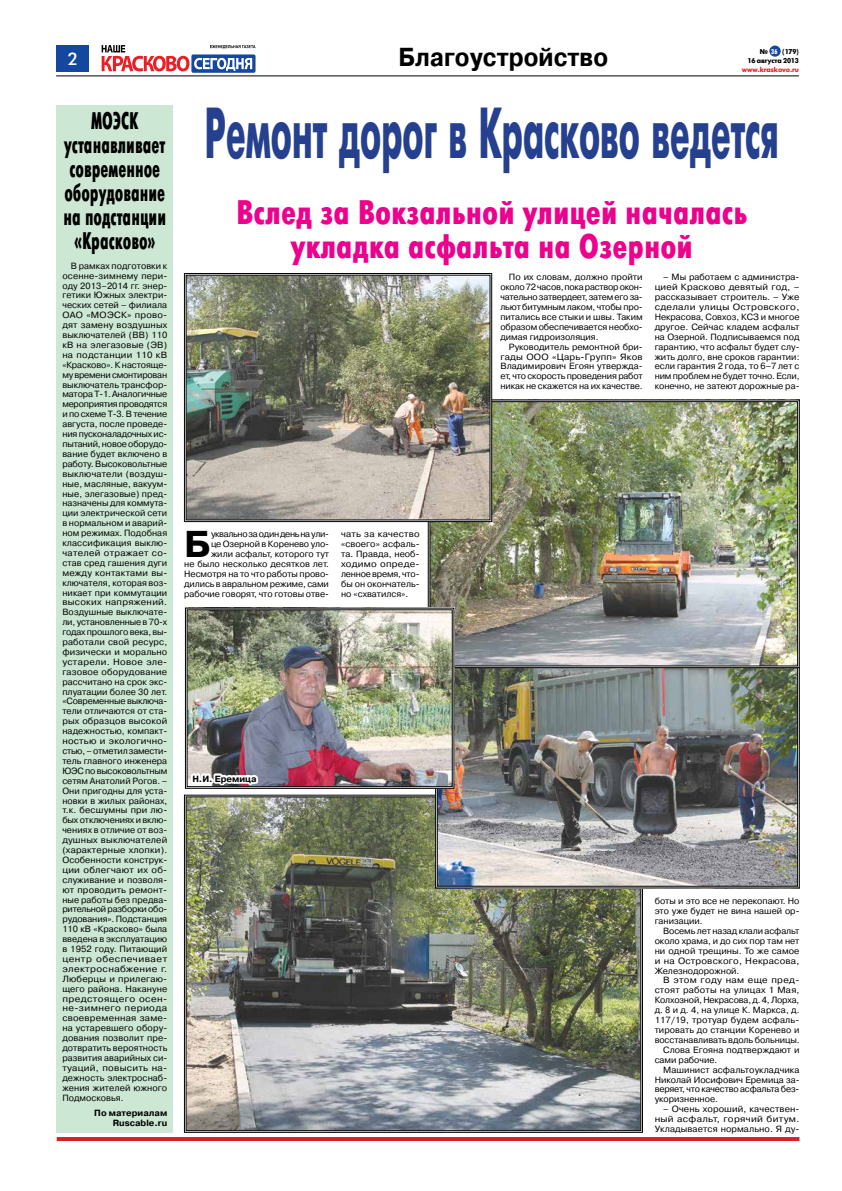
<style>
.page{position:relative;width:842px;height:1191px;background:#fff}
.page>*{position:absolute;margin:0;border:0;box-sizing:border-box;transform-origin:0 0}
.t1{font:700 72px "Futuris";color:#25408f;scale:.46 1}
.t2{font:700 37.3px "Pragmatica C";color:#000}
.t3{font:34px/34px "Futuris X Cond C";color:#ec008c;text-align:center}
.t4{font:700 26px "Pragmatica C";color:#000;scale:.9 1}
.t5{font:24px/24px "Futuris X Cond C";color:#000;text-align:center;scale:.75 1}
.t6{font:500 17.4px "Futura BT";color:#fff}
.t7{font:9px/9.9px "Pragmatica C";color:#000;text-align:justify}
.t8{font:9px/9.9px "Pragmatica C";color:#000;text-align:justify;scale:1.06 1}
.t9{font:9px/9.9px "Pragmatica C";color:#000;text-align:justify;scale:1.04 1}
.t10{font:700 9px/9.9px "Pragmatica C";color:#000;text-align:right}
.t11{font:9px "Pragmatica C";letter-spacing:.02em;color:#000;scale:1.04 1}
.t12{font:9px "Pragmatica C";letter-spacing:.035em;color:#000;scale:1.07 1}
.t13{font:700 7px/9px "Futuris C";letter-spacing:-.015em;color:#000;text-align:right}
.t14{font:700 7px "Futuris C";letter-spacing:-.015em;color:#ed1d24}
.s1{font-family:"Futuris X Cond C";font-weight:400;color:#fff}
</style>
<div class="page">
<div style="left:57px;top:45px;width:32px;height:26px;background:#14489f"></div>
<hr style="left:56px;top:75px;width:743px;height:1px;background:#000">
<div style="left:191px;top:54px;width:64px;height:19px;background:#14489f;border-radius:2px"></div>
<svg style="left:102px;top:45px;width:154px;height:26px"></svg>
<div style="left:769px;top:46px;width:12px;height:11px;background:#14489f;border-radius:50%"></div>
<hr style="left:57px;top:1137px;width:742px;height:4px;background:#d2232a">
<div style="left:57px;top:105px;width:116px;height:1027px;background:#cce7d3"></div>
<img style="left:184px;top:795px;width:459px;height:337px">
<img style="left:435px;top:668px;width:365px;height:220px">
<img style="left:428px;top:400px;width:372px;height:268px">
<div style="left:430px;top:401px;width:368px;height:265px;border:1px solid #000"></div>
<img style="left:185px;top:608px;width:269px;height:180px">
<div style="left:187px;top:609px;width:265px;height:178px;border:1px solid #000"></div>
<img style="left:189px;top:750px;width:71px;height:52px">
<img style="left:184px;top:273px;width:308px;height:249px">
<h3 class="t4" style="left:398px;top:43px;width:235px">Благоустройство</h3>
<h3 class="t6" style="left:68px;top:48px;width:12px">2</h3>
<p class="t13" style="left:747px;top:47px;width:53px">№ <span class="s1">36</span> (179)<br>16 августа 2013</p>
<p class="t14" style="left:742px;top:65px;width:59px">www.kraskovo.ru</p>
<h3 class="t5" style="left:63px;top:109px;width:138px">МОЭСК устанавливает современное оборудование на подстанции «Красково»</h3>
<p class="t7" style="left:62px;top:261px;width:106px;text-indent:9px">В рамках подготовки к осенне-зимнему пери&shy;оду 2013–2014 гг. энер&shy;гетики Южных электри&shy;ческих сетей – филиала ОАО «МОЭСК» прово&shy;дят замену воздушных выключателей (ВВ) 110 кВ на элегазовые (ЭВ) на подстанции 110 кВ «Красково». К настояще&shy;му времени смонтирован выключатель трансфор&shy;матора Т-1. Аналогичные мероприятия проводятся и по схеме Т-3. В течение августа, после проведе&shy;ния пусконаладочных ис&shy;пытаний, новое оборудо&shy;вание будет включено в работу. Высоковольтные выключатели (воздуш&shy;ные, масляные, вакуум&shy;ные, элегазовые) пред&shy;назначены для коммута&shy;ции электрической сети в нормальном и аварий&shy;ном режимах. Подобная классификация выклю&shy;чателей отражает со&shy;став сред гашения дуги между контактами вы&shy;ключателя, которая воз&shy;никает при коммутации высоких напряжений.<br>Воздушные выключате&shy;ли, установленные в 70-х годах прошлого века, вы&shy;работали свой ресурс, физически и морально устарели. Новое эле&shy;газовое оборудование рассчитано на срок экс&shy;плуатации более 30 лет. «Современные выключа&shy;тели отличаются от ста&shy;рых образцов высокой надежностью, компакт&shy;ностью и экологично&shy;стью, – отметил замести&shy;тель главного инженера ЮЭС по высоковольтным сетям Анатолий Рогов. – Они пригодны для уста&shy;новки в жилых районах, т.к. бесшумны при лю&shy;бых отключениях и вклю&shy;чениях в отличие от воз&shy;душных выключателей (характерные хлопки).<br>Особенности конструк&shy;ции облегчают их об&shy;служивание и позволя&shy;ют проводить ремонт&shy;ные работы без предва&shy;рительной разборки обо&shy;рудования». Подстанция 110 кВ «Красково» была введена в эксплуатацию в 1952 году. Питающий центр обеспечивает электроснабжение г.<br>Люберцы и прилегаю&shy;щего района. Накануне предстоящего осен&shy;не-зимнего периода своевременная заме&shy;на устаревшего обору&shy;дования позволит пре&shy;дотвратить вероятность развития аварийных си&shy;туаций, повысить на&shy;дежность электроснаб&shy;жения жителей южного Подмосковья.</p>
<p class="t10" style="left:94px;top:1108px;width:74px">По материалам<br>Ruscable.ru</p>
<h1 class="t1" style="left:205px;top:93px;width:1249px">Ремонт дорог в Красково ведется</h1>
<h3 class="t3" style="left:236px;top:196px;width:513px">Вслед за Вокзальной улицей началась укладка асфальта на Озерной</h3>
<h2 class="t2" style="left:184px;top:523px;width:28px">Б</h2>
<p class="t7" style="left:184px;top:529px;width:146px;text-align:right">уквально за один день на ули-<br>це Озерной в Коренево уло-<br>жили асфальт, которого тут<br>не было несколько десятков лет.<br>Несмотря на то что работы прово&shy;дились в авральном режиме, сами рабочие говорят, что готовы отве-</p>
<p class="t8" style="left:341px;top:529px;width:76px">чать за качество «своего» асфаль&shy;та. Правда, необ&shy;ходимо опреде&shy;ленное время, что&shy;бы он окончатель&shy;но «схватился».</p>
<p class="t10" style="left:192px;top:773px;width:66px">Н.И. Еремица</p>
<p class="t7" style="left:500px;top:272px;width:144px;text-indent:9px">По их словам, должно пройти около 72 часов, пока раствор окон&shy;чательно затвердеет, затем его за&shy;льют битумным лаком, чтобы про&shy;питались все стыки и швы. Таким образом обеспечивается необхо&shy;димая гидроизоляция.</p>
<p class="t7" style="left:500px;top:342px;width:144px;text-indent:9px">Руководитель ремонтной бри&shy;гады ООО «Царь-Групп» Яков Владимирович Егоян утвержда&shy;ет, что скорость проведения работ никак не скажется на их качестве.</p>
<p class="t7" style="left:655px;top:272px;width:146px;text-indent:9px">– Мы работаем с администра&shy;цией Красково девятый год, – рассказывает строитель. – Уже сделали улицы Островского, Некрасова, Совхоз, КСЗ и многое другое. Сейчас кладем асфальт на Озерной. Подписываемся под гарантию, что асфальт будет слу&shy;жить долго, вне сроков гарантии: если гарантия 2 года, то 6–7 лет с ним проблем не будет точно. Если, конечно, не затеют дорожные ра-</p>
<p class="t7" style="left:655px;top:896px;width:146px">боты и это все не перекопают. Но это уже будет не вина нашей ор&shy;ганизации.</p>
<p class="t7" style="left:655px;top:926px;width:146px;text-indent:9px">Восемь лет назад клали асфальт около храма, и до сих пор там нет ни одной трещины. То же самое и на Островского, Некрасова, Железнодорожной.</p>
<p class="t12" style="left:663px;top:975px;width:129px">В этом году нам еще пред-</p>
<p class="t11" style="left:655px;top:985px;width:141px">стоят работы на улицах 1 Мая,</p>
<p class="t7" style="left:655px;top:995px;width:146px">Колхозной, Некрасова, д. 4, Лорха,</p>
<p class="t7" style="left:655px;top:1005px;width:146px">д. 8 и д. 4, на улице К. Маркса, д.</p>
<p class="t7" style="left:655px;top:1015px;width:146px">117/19, тротуар будем асфаль-</p>
<p class="t7" style="left:655px;top:1025px;width:146px">тировать до станции Коренево и</p>
<p class="t7" style="left:655px;top:1035px;width:146px">восстанавливать вдоль больницы.</p>
<p class="t7" style="left:663px;top:1044px;width:138px">Слова Егояна подтверждают и</p>
<p class="t7" style="left:655px;top:1054px;width:64px">сами рабочие.</p>
<p class="t7" style="left:663px;top:1064px;width:138px">Машинист асфальтоукладчика</p>
<p class="t7" style="left:655px;top:1074px;width:146px">Николай Иосифович Еремица за-</p>
<p class="t7" style="left:655px;top:1084px;width:146px">веряет, что качество асфальта без-</p>
<p class="t7" style="left:655px;top:1094px;width:65px">укоризненное.</p>
<p class="t9" style="left:655px;top:1104px;width:141px;text-indent:9px">– Очень хороший, качествен&shy;ный асфальт, горячий битум.<br>Укладывается нормально. Я ду-</p>
</div>
